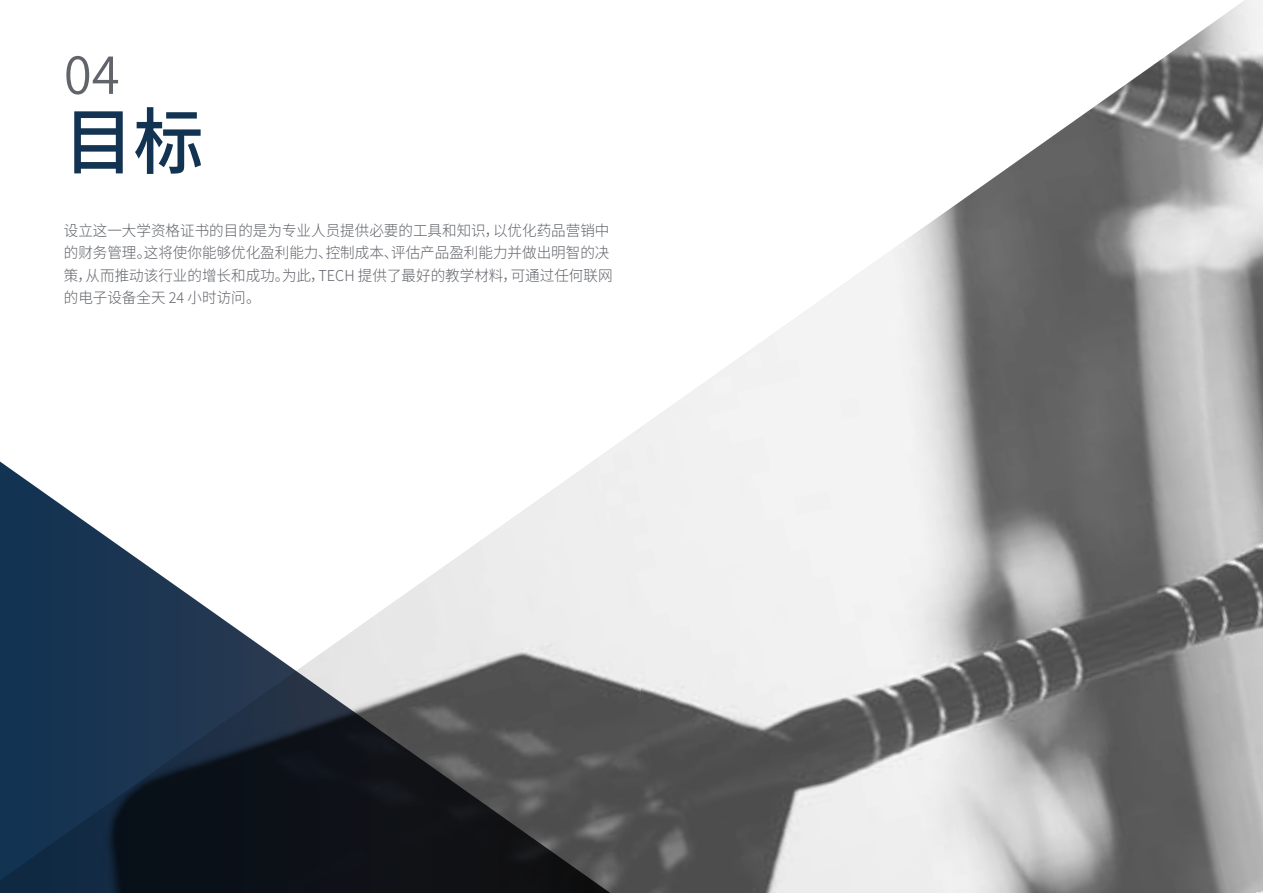
<style>
.page{position:relative;width:1263px;height:893px;background:#fff}
.page>*{position:absolute;margin:0;border:0;box-sizing:border-box;transform-origin:0 0}
.t1{font:500 72px "Source Han Sans CN";color:#123352}
.t2{font:52.5px "Source Han Sans CN";color:#61646a}
.t3{font:300 15px/22.5px "Source Han Sans CN";color:#61646a}
</style>
<div class="page">
<img style="left:615px;top:0;width:648px;height:893px">
<svg style="left:0;top:446px;width:640px;height:447px"></svg>
<h2 class="t2" style="left:64px;top:45px;width:57px">04</h2>
<h1 class="t1" style="left:64px;top:101px;width:141px">目标</h1>
<p class="t3" style="left:64px;top:219px;width:550px">设立这一大学资格证书的目的是为专业人员提供必要的工具和知识，以优化药品营销中的财务管理。这将使你能够优化盈利能力、控制成本、评估产品盈利能力并做出明智的决策，从而推动该行业的增长和成功。为此，TECH 提供了最好的教学材料，可通过任何联网的电子设备全天 24 小时访问。</p>
</div>
